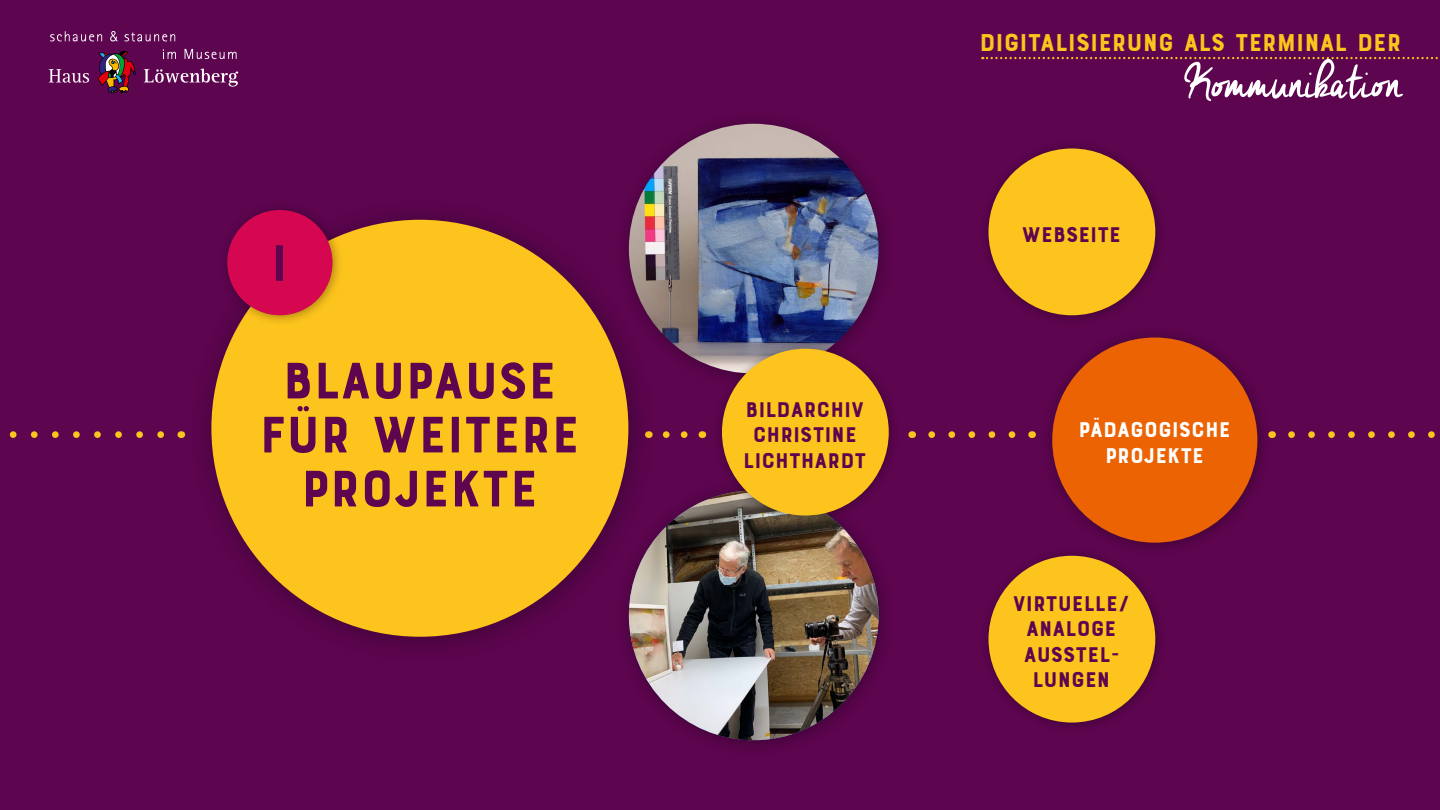
<style>
.page{position:relative;width:1440px;height:810px;background:#5d054f}
.page>*{position:absolute;margin:0;border:0;box-sizing:border-box;transform-origin:0 0}
.t1{font:57.68px "Cheddar Jack";letter-spacing:-.03em;color:#fff}
.t2{font:54px/54px "Bourton Base";color:#5d054f;text-align:center}
.t3{font:25.8px "Bourton Base";color:#fdc41d}
.t4{font:22.5px/25.5px "Bourton Base";color:#5d054f;text-align:center}
.t5{font:22.5px/25.5px "Bourton Base";color:#fff;text-align:center}
</style>
<div class="page">
<svg style="left:0;top:431px;width:170px;height:7px"></svg>
<svg style="left:1292px;top:431px;width:148px;height:7px"></svg>
<svg style="left:932px;top:431px;width:90px;height:7px"></svg>
<svg style="left:666px;top:431px;width:27px;height:7px"></svg>
<div style="left:189px;top:197px;width:467px;height:468px;background:#000;opacity:.35"></div>
<div style="left:211px;top:220px;width:417px;height:417px;background:#fdc41d;border-radius:50%"></div>
<div style="left:615px;top:110px;width:280px;height:280px;background:#000;opacity:.35"></div>
<img style="left:629px;top:124px;width:250px;height:250px;border-radius:125px">
<div style="left:615px;top:477px;width:280px;height:280px;background:#000;opacity:.35"></div>
<img style="left:629px;top:490px;width:250px;height:250px;border-radius:125px">
<div style="left:713px;top:340px;width:187px;height:186px;background:#000;opacity:.35"></div>
<div style="left:722px;top:349px;width:167px;height:167px;background:#fdc41d;border-radius:50%"></div>
<div style="left:1041px;top:327px;width:230px;height:229px;background:#000;opacity:.35"></div>
<div style="left:1052px;top:337px;width:205px;height:206px;background:#ec6303;border-radius:50%"></div>
<div style="left:980px;top:140px;width:186px;height:186px;background:#000;opacity:.35"></div>
<div style="left:989px;top:148px;width:166px;height:167px;background:#fdc41d;border-radius:50%"></div>
<div style="left:980px;top:547px;width:186px;height:186px;background:#000;opacity:.35"></div>
<div style="left:989px;top:556px;width:166px;height:167px;background:#fdc41d;border-radius:50%"></div>
<div style="left:218px;top:201px;width:125px;height:125px;background:#000;opacity:.35"></div>
<div style="left:227px;top:210px;width:106px;height:105px;background:#d50751;border-radius:50%"></div>
<svg style="left:49px;top:69px;width:40px;height:14px"></svg>
<svg style="left:144px;top:69px;width:94px;height:18px;background:#823f78"></svg>
<svg style="left:98px;top:51px;width:39px;height:42px;background:#6b3140"></svg>
<svg style="left:110px;top:31px;width:8px;height:10px"></svg>
<svg style="left:185px;top:49px;width:52px;height:10px"></svg>
<svg style="left:163px;top:49px;width:13px;height:10px"></svg>
<svg style="left:50px;top:31px;width:52px;height:10px"></svg>
<svg style="left:125px;top:32px;width:50px;height:9px"></svg>
<svg style="left:982px;top:57px;width:458px;height:2px"></svg>
<h2 class="t2" style="left:271px;top:237px;width:19px">I</h2>
<h2 class="t2" style="left:259px;top:355px;width:322px">BLAUPAUSE<br>FÜR WEITERE<br>PROJEKTE</h2>
<p class="t4" style="left:743px;top:397px;width:125px">BILDARCHIV<br>CHRISTINE<br>LICHTHARDT</p>
<p class="t3" style="left:979px;top:26px;width:424px">DIGITALISIERUNG ALS TERMINAL DER</p>
<h1 class="t1" style="left:1184px;top:50px;width:219px">Kommunikation</h1>
<p class="t4" style="left:1022px;top:222px;width:101px">WEBSEITE</p>
<p class="t5" style="left:1079px;top:418px;width:154px">PÄDAGOGISCHE<br>PROJEKTE</p>
<p class="t4" style="left:1013px;top:591px;width:118px">VIRTUELLE/<br>ANALOGE<br>AUSSTEL-<br>LUNGEN</p>
</div>
